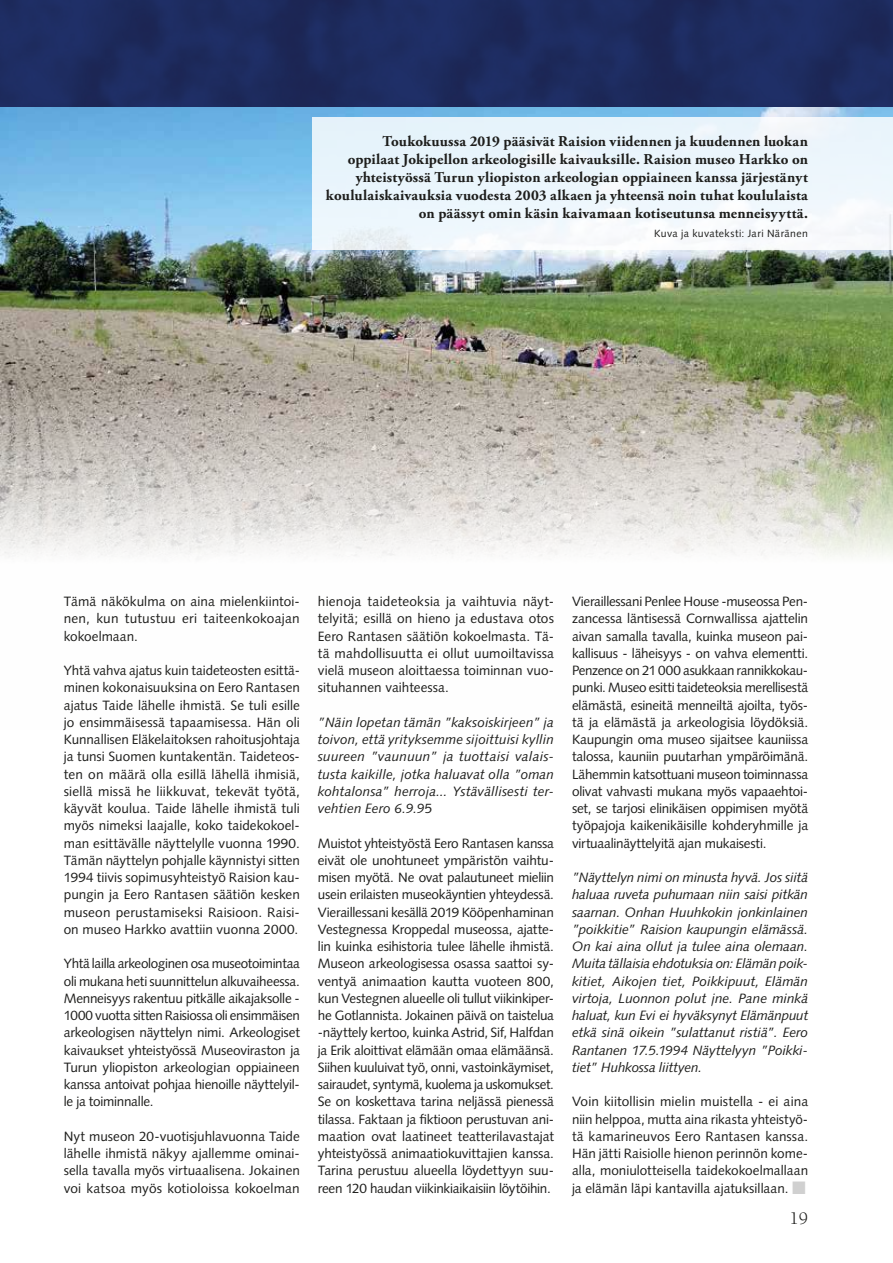
<style>
.page{position:relative;width:893px;height:1263px;background:#fff}
.page>*{position:absolute;margin:0;border:0;box-sizing:border-box;transform-origin:0 0}
.t1{font:18px "Berkeley Std";color:#1d1d1b}
.t2{font:700 15px/18px "Adobe Garamond Pro";letter-spacing:.01em;color:#1d1d1b;text-align:right}
.t3{font:13.5px/17.2px "Syntax LT Std";color:#1d1d1b;text-align:justify}
.t4{font:italic 13.5px/17.2px "Syntax LT Std";letter-spacing:-.005em;color:#1d1d1b;text-align:justify}
.t5{font:10.5px "Syntax LT Std";letter-spacing:.035em;color:#1d1d1b}
.s1{font-style:normal}
.s2{color:#d0d0d0}
</style>
<div class="page">
<img style="left:0;top:0;width:893px;height:557px">
<div style="left:313px;top:117px;width:580px;height:132px;background:linear-gradient(to right,#e9f4fb,#f2f8fc)"></div>
<p class="t2" style="left:326px;top:132px;width:483px">Toukokuussa 2019 pääsivät Raision viidennen ja kuudennen luokan<br>oppilaat Jokipellon arkeologisille kaivauksille. Raision museo Harkko on yhteistyössä Turun yliopiston arkeologian oppiaineen kanssa järjestänyt koululaiskaivauksia vuodesta 2003 alkaen ja yhteensä noin tuhat koululaista on päässyt omin käsin kaivamaan kotiseutunsa menneisyyttä.</p>
<p class="t5" style="left:654px;top:227px;width:155px">Kuva ja kuvateksti: Jari Näränen</p>
<p class="t3" style="left:64px;top:593px;width:238px">Tämä näkökulma on aina mielenkiintoi&shy;nen, kun tutustuu eri taiteenkokoajan kokoelmaan.</p>
<p class="t3" style="left:64px;top:662px;width:238px">Yhtä vahva ajatus kuin taideteosten esittä&shy;minen kokonaisuuksina on Eero Rantasen ajatus Taide lähelle ihmistä. Se tuli esille jo ensimmäisessä tapaamisessa. Hän oli Kunnallisen Eläkelaitoksen rahoitusjohtaja ja tunsi Suomen kuntakentän. Taideteos&shy;ten on määrä olla esillä lähellä ihmisiä, siellä missä he liikkuvat, tekevät työtä, käyvät koulua. Taide lähelle ihmistä tuli myös nimeksi laajalle, koko taidekokoel&shy;man esittävälle näyttelylle vuonna 1990.<br>Tämän näyttelyn pohjalle käynnistyi sitten 1994 tiivis sopimusyhteistyö Raision kau&shy;pungin ja Eero Rantasen säätiön kesken museon perustamiseksi Raisioon. Raisi&shy;on museo Harkko avattiin vuonna 2000.</p>
<p class="t3" style="left:64px;top:955px;width:238px">Yhtä lailla arkeologinen osa museotoimintaa oli mukana heti suunnittelun alkuvaiheessa.<br>Menneisyys rakentuu pitkälle aikajaksolle - 1000 vuotta sitten Raisiossa oli ensimmäisen arkeologisen näyttelyn nimi. Arkeologiset kaivaukset yhteistyössä Museoviraston ja Turun yliopiston arkeologian oppiaineen kanssa antoivat pohjaa hienoille näyttelyil&shy;le ja toiminnalle.</p>
<p class="t3" style="left:64px;top:1128px;width:238px">Nyt museon 20-vuotisjuhlavuonna Taide lähelle ihmistä näkyy ajallemme ominai&shy;sella tavalla myös virtuaalisena. Jokainen voi katsoa myös kotioloissa kokoelman</p>
<p class="t3" style="left:318px;top:593px;width:238px">hienoja taideteoksia ja vaihtuvia näyt&shy;telyitä; esillä on hieno ja edustava otos Eero Rantasen säätiön kokoelmasta. Tä&shy;tä mahdollisuutta ei ollut uumoiltavissa vielä museon aloittaessa toiminnan vuo&shy;situhannen vaihteessa.</p>
<p class="t4" style="left:318px;top:713px;width:238px">”Näin lopetan tämän ”kaksoiskirjeen” ja toivon, että yrityksemme sijoittuisi kyllin suureen ”vaunuun” ja tuottaisi valais&shy;tusta kaikille, jotka haluavat olla ”oman kohtalonsa” herroja... Ystävällisesti ter&shy;vehtien Eero 6.9.9<span class="s1">5</span></p>
<p class="t3" style="left:318px;top:834px;width:238px">Muistot yhteistyöstä Eero Rantasen kanssa eivät ole unohtuneet ympäristön vaihtu&shy;misen myötä. Ne ovat palautuneet mieliin usein erilaisten museokäyntien yhteydessä.<br>Vieraillessani kesällä 2019 Kööpenhaminan Vestegnessa Kroppedal museossa, ajatte&shy;lin kuinka esihistoria tulee lähelle ihmistä.<br>Museon arkeologisessa osassa saattoi sy&shy;ventyä animaation kautta vuoteen 800, kun Vestegnen alueelle oli tullut viikinkiper&shy;he Gotlannista. Jokainen päivä on taistelua -näyttely kertoo, kuinka Astrid, Sif, Halfdan ja Erik aloittivat elämään omaa elämäänsä.<br>Siihen kuuluivat työ, onni, vastoinkäymiset, sairaudet, syntymä, kuolema ja uskomukset.<br>Se on koskettava tarina neljässä pienessä tilassa. Faktaan ja fiktioon perustuvan ani&shy;maation ovat laatineet teatterilavastajat yhteistyössä animaatiokuvittajien kanssa.<br>Tarina perustuu alueella löydettyyn suu&shy;reen 120 haudan viikinkiaikaisiin löytöihin.</p>
<p class="t3" style="left:572px;top:593px;width:238px">Vieraillessani Penlee House -museossa Pen&shy;zancessa läntisessä Cornwallissa ajattelin aivan samalla tavalla, kuinka museon pai&shy;kallisuus - läheisyys - on vahva elementti.<br>Penzence on 21 000 asukkaan rannikkokau&shy;punki. Museo esitti taideteoksia merellisestä elämästä, esineitä menneiltä ajoilta, työs&shy;tä ja elämästä ja arkeologisia löydöksiä.<br>Kaupungin oma museo sijaitsee kauniissa talossa, kauniin puutarhan ympäröimänä.<br>Lähemmin katsottuani museon toiminnassa olivat vahvasti mukana myös vapaaehtoi&shy;set, se tarjosi elinikäisen oppimisen myötä työpajoja kaikenikäisille kohderyhmille ja virtuaalinäyttelyitä ajan mukaisesti.</p>
<p class="t4" style="left:572px;top:869px;width:238px">”Näyttelyn nimi on minusta hyvä. Jos siitä haluaa ruveta puhumaan niin saisi pitkän saarnan. Onhan Huuhkokin jonkinlainen ”poikkitie” Raision kaupungin elämässä.<br>On kai aina ollut ja tulee aina olemaan.<br>Muita tällaisia ehdotuksia on: Elämän poik&shy;kitiet, Aikojen tiet, Poikkipuut, Elämän virtoja, Luonnon polut jne. Pane minkä haluat, kun Evi ei hyväksynyt Elämänpuut etkä sinä oikein ”sulattanut ristiä”. Eero Rantanen 17.5.1994 Näyttelyyn ”Poikki&shy;tiet” Huhkossa liittyen.</p>
<p class="t3" style="left:572px;top:1093px;width:238px">Voin kiitollisin mielin muistella - ei aina niin helppoa, mutta aina rikasta yhteistyö&shy;tä kamarineuvos Eero Rantasen kanssa.<br>Hän jätti Raisiolle hienon perinnön kome&shy;alla, moniulotteisella taidekokoelmallaan ja elämän läpi kantavilla ajatuksillaan. <span class="s2">■</span></p>
<h1 class="t1" style="left:789px;top:1209px;width:20px">19</h1>
</div>
